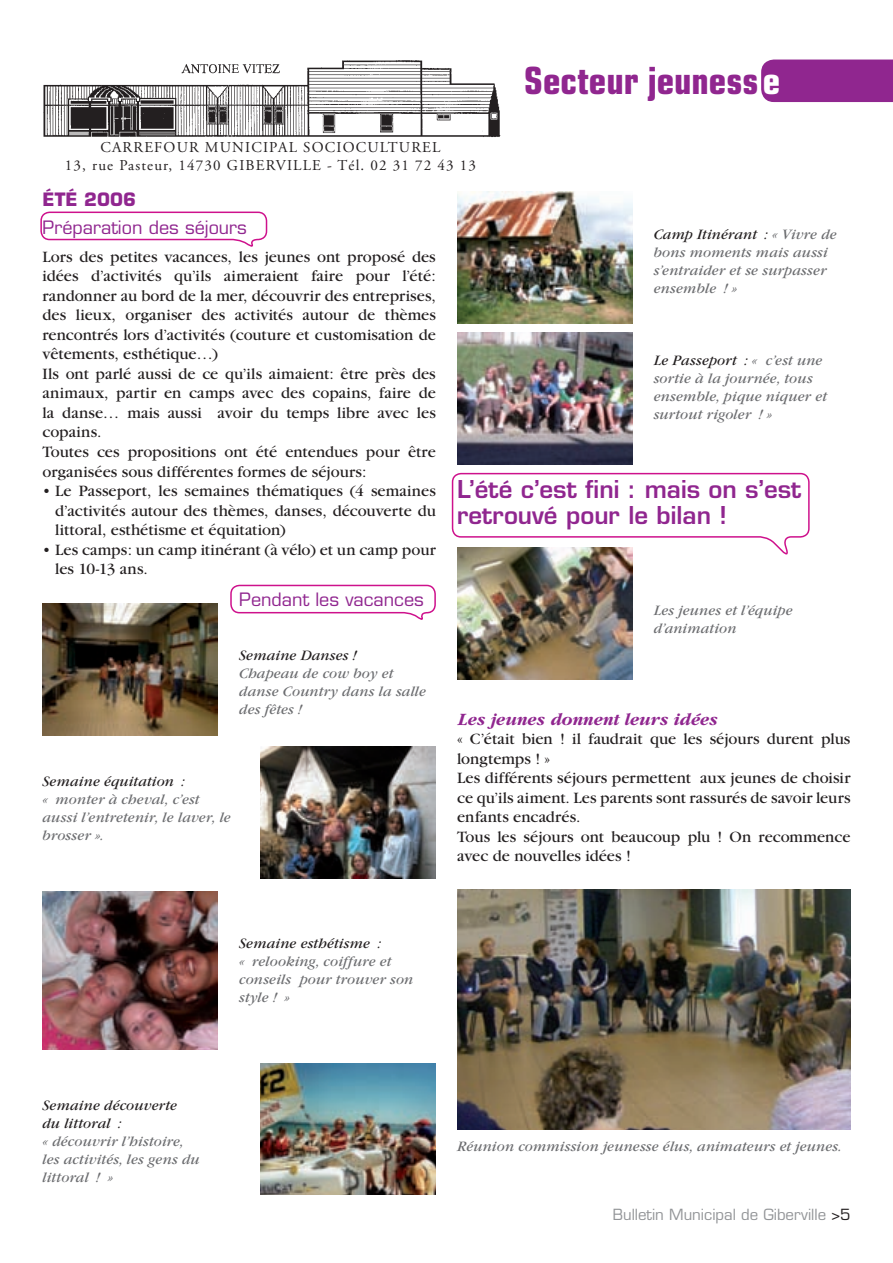
<style>
.page{position:relative;width:893px;height:1263px;background:#fff}
.page>*{position:absolute;margin:0;border:0;box-sizing:border-box;transform-origin:0 0}
.t1{font:700 condensed 37.5px "Eurostile";color:#90268f}
.t2{font:600 24px/25.5px "Eurostile";color:#90268f}
.t3{font:18px "Eurostile";color:#90268f}
.t4{font:italic 700 18px "Garamond";color:#90268f}
.t5{font:700 18px "Eurostile";color:#90268f}
.t6{font:16.5px/19.5px "Garamond";color:#231f20}
.t7{font:italic 15px/18px "Garamond";letter-spacing:.01em;color:#6c6d70}
.t8{font:italic 15px/18px "Garamond";letter-spacing:.01em;color:#231f20}
.t9{font:15px/18px "Adobe Garamond";letter-spacing:.08em;color:#231f20;text-align:center}
.t10{font:15px "Eurostile";color:#939598}
.s1{color:#fff}
.s2{color:#231f20}
</style>
<div class="page">
<div style="left:761px;top:60px;width:132px;height:42px;background:#90268f"></div>
<img style="left:43px;top:60px;width:458px;height:78px">
<img style="left:43px;top:603px;width:175px;height:132px">
<img style="left:261px;top:746px;width:175px;height:132px">
<img style="left:43px;top:892px;width:175px;height:157px">
<img style="left:261px;top:1063px;width:175px;height:132px">
<img style="left:457px;top:191px;width:175px;height:132px">
<img style="left:457px;top:333px;width:175px;height:131px">
<img style="left:457px;top:558px;width:175px;height:121px">
<svg style="left:40px;top:211px;width:228px;height:36px"></svg>
<svg style="left:230px;top:584px;width:206px;height:36px"></svg>
<svg style="left:451px;top:472px;width:359px;height:86px"></svg>
<img style="left:457px;top:890px;width:393px;height:239px">
<h1 class="t1" style="left:524px;top:58px;width:257px">Secteur jeuness <span class="s1">e</span></h1>
<p class="t9" style="left:65px;top:139px;width:413px">CARREFOUR MUNICIPAL SOCIOCULTUREL<br>13, rue Pasteur, 14730 GIBERVILLE - Tél. 02 31 72 43 13</p>
<p class="t5" style="left:43px;top:188px;width:95px">ÉtÉ 2006</p>
<p class="t3" style="left:43px;top:216px;width:206px">Préparation des séjours</p>
<p class="t6" style="left:43px;top:247px;width:395px">Lors des petites vacances, les jeunes ont proposé des idées d’activités qu’ils aimeraient faire pour l’été: randonner au bord de la mer, découvrir des entreprises, des lieux, organiser des activités autour de thèmes rencontrés lors d’activités (couture et customisation de vêtements, esthétique…)<br>Ils ont parlé aussi de ce qu’ils aimaient: être près des animaux, partir en camps avec des copains, faire de la danse… mais aussi avoir du temps libre avec les copains.<br>Toutes ces propositions ont été entendues pour être organisées sous différentes formes de séjours:</p>
<p class="t6" style="left:55px;top:481px;width:382px;text-align:justify;text-indent:-13px">• Le Passeport, les semaines thématiques (4 semaines d’activités autour des thèmes, danses, découverte du littoral, esthétisme et équitation)</p>
<p class="t6" style="left:55px;top:540px;width:382px;text-indent:-13px">• Les camps: un camp itinérant (à vélo) et un camp pour les 10-13 ans.</p>
<p class="t3" style="left:239px;top:589px;width:186px">Pendant les vacances</p>
<p class="t7" style="left:654px;top:225px;width:185px"><span class="s2">Camp Itinérant :</span> « Vivre de bons moments mais aussi s’entraider et se surpasser ensemble ! »</p>
<p class="t7" style="left:654px;top:351px;width:175px"><span class="s2">Le Passeport :</span> « c’est une sortie à la journée, tous ensemble, pique niquer et surtout rigoler ! »</p>
<h2 class="t2" style="left:457px;top:476px;width:346px">L’été c’est fini : mais on s’est retrouvé pour le bilan !</h2>
<p class="t7" style="left:654px;top:602px;width:140px">Les jeunes et l’équipe d’animation</p>
<p class="t8" style="left:239px;top:647px;width:119px">Semaine Danses !</p>
<p class="t7" style="left:239px;top:665px;width:188px">Chapeau de cow boy et danse Country dans la salle des fêtes !</p>
<p class="t8" style="left:43px;top:773px;width:144px">Semaine équitation :</p>
<p class="t7" style="left:43px;top:791px;width:190px">« monter à cheval, c’est aussi l’entretenir, le laver, le brosser ».</p>
<p class="t8" style="left:239px;top:935px;width:143px">Semaine esthétisme :</p>
<p class="t7" style="left:239px;top:953px;width:176px">« relooking, coiffure et conseils pour trouver son style ! »</p>
<p class="t4" style="left:457px;top:709px;width:262px">Les jeunes donnent leurs idées</p>
<p class="t6" style="left:457px;top:730px;width:395px">« C’était bien ! il faudrait que les séjours durent plus longtemps ! »<br>Les différents séjours permettent aux jeunes de choisir ce qu’ils aiment. Les parents sont rassurés de savoir leurs enfants encadrés.<br>Tous les séjours ont beaucoup plu ! On recommence avec de nouvelles idées !</p>
<p class="t8" style="left:43px;top:1097px;width:136px">Semaine découverte du littoral :</p>
<p class="t7" style="left:43px;top:1133px;width:159px">« découvrir l’histoire, les activités, les gens du littoral ! »</p>
<p class="t7" style="left:457px;top:1137px;width:386px">Réunion commission jeunesse élus, animateurs et jeunes.</p>
<p class="t10" style="left:613px;top:1205px;width:239px">Bulletin Municipal de Giberville <span class="s2">&gt;5</span></p>
</div>
